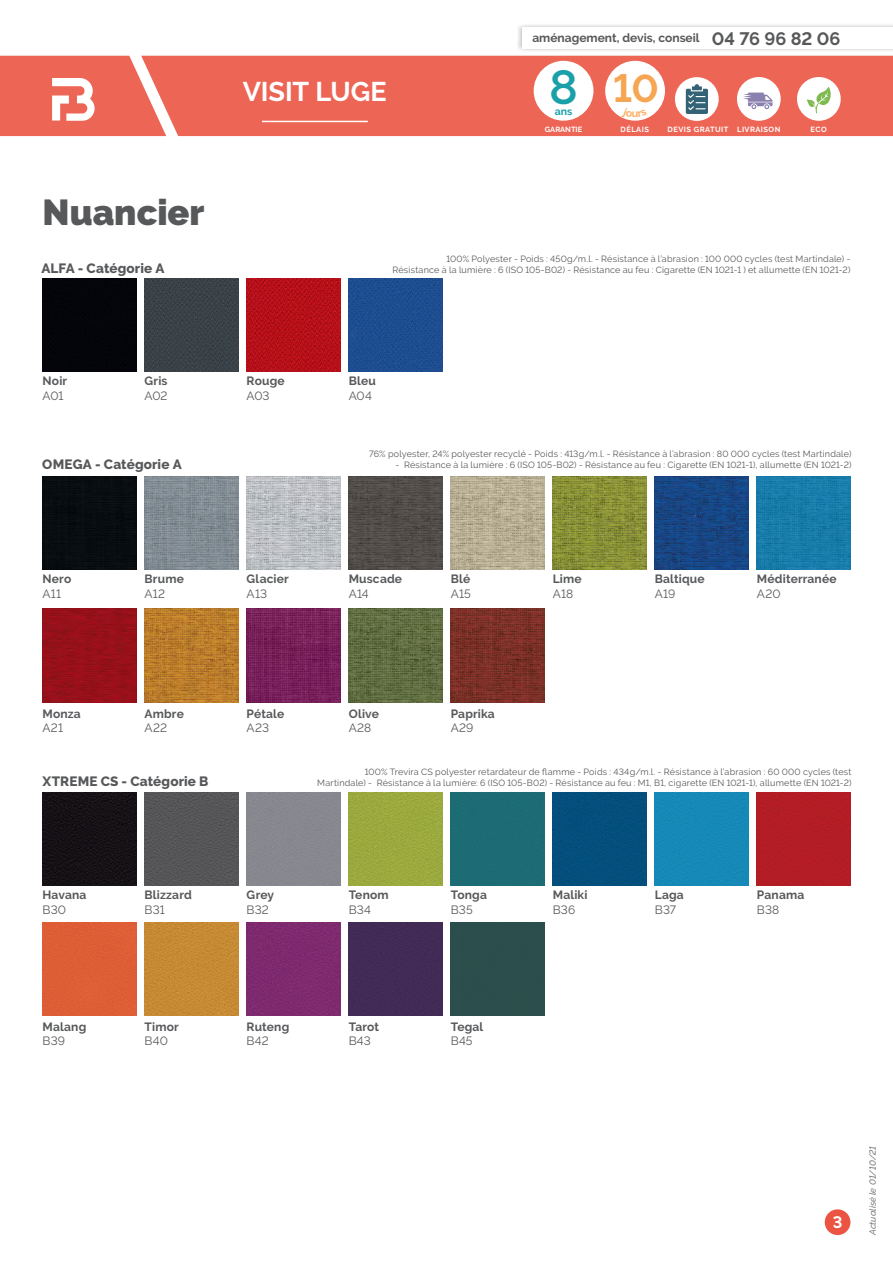
<style>
.page{position:relative;width:893px;height:1263px;background:#fff}
.page>*{position:absolute;margin:0;border:0;box-sizing:border-box;transform-origin:0 0}
.t1{font:600 48px "Raleway";color:#1aa0a9}
.t2{font:700 39px "Raleway";color:#f6a653}
.t3{font:900 36px "Raleway";color:#57585a}
.t4{font:700 27px "Raleway";letter-spacing:-.005em;color:#fff}
.t5{font:700 18px "Raleway";color:#57585a}
.t6{font:700 16.5px "Raleway";color:#fff}
.t7{font:800 13.5px "Raleway";letter-spacing:.01em;color:#57585a}
.t8{font:700 12px "Raleway";letter-spacing:.015em;color:#57585a}
.t9{font:12px "Raleway";letter-spacing:.015em;color:#57585a}
.t10{font:700 10.5px "Raleway";color:#1aa0a9}
.t11{font:9px/10.8px "Raleway";letter-spacing:.02em;color:#57585a;text-align:right}
.t12{font:italic 500 9px "Raleway";color:#787878}
.t13{font:700 7.5px "Raleway";letter-spacing:.06em;color:#fff}
.t14{font:700 7.5px "Raleway";color:#fff}
</style>
<div class="page">
<div style="left:43px;top:476px;width:93px;height:94px;background:#090d11"></div>
<img style="left:655px;top:476px;width:93px;height:94px">
<img style="left:349px;top:476px;width:93px;height:94px">
<img style="left:145px;top:609px;width:93px;height:93px">
<img style="left:145px;top:476px;width:93px;height:94px">
<img style="left:757px;top:476px;width:93px;height:94px">
<img style="left:451px;top:476px;width:93px;height:94px">
<img style="left:247px;top:609px;width:93px;height:93px">
<img style="left:349px;top:609px;width:93px;height:93px">
<img style="left:451px;top:609px;width:93px;height:93px">
<img style="left:247px;top:476px;width:93px;height:94px">
<img style="left:43px;top:609px;width:93px;height:93px">
<img style="left:553px;top:476px;width:93px;height:94px">
<div style="left:43px;top:792px;width:93px;height:93px;background:#151116"></div>
<img style="left:757px;top:792px;width:93px;height:93px">
<img style="left:145px;top:792px;width:93px;height:93px">
<div style="left:43px;top:922px;width:93px;height:94px;background:#de5d36"></div>
<img style="left:349px;top:792px;width:93px;height:93px">
<img style="left:247px;top:922px;width:93px;height:94px">
<div style="left:349px;top:922px;width:93px;height:94px;background:#412b56"></div>
<div style="left:451px;top:922px;width:93px;height:94px;background:#2b4e4c"></div>
<div style="left:553px;top:792px;width:93px;height:93px;background:#034f7c"></div>
<div style="left:247px;top:792px;width:93px;height:93px;background:#87888f"></div>
<div style="left:145px;top:922px;width:93px;height:94px;background:#c58a33"></div>
<div style="left:451px;top:792px;width:93px;height:93px;background:#1c6c74"></div>
<div style="left:655px;top:792px;width:93px;height:93px;background:#1589b7"></div>
<div style="left:43px;top:278px;width:93px;height:94px;background:#04050a"></div>
<div style="left:145px;top:278px;width:93px;height:94px;background:#3a4248"></div>
<img style="left:247px;top:278px;width:93px;height:94px">
<img style="left:349px;top:278px;width:93px;height:94px">
<div style="left:825px;top:1209px;width:25px;height:26px;background:#eb5442;border-radius:50%"></div>
<div style="left:0;top:56px;width:893px;height:80px;background:#ed6555"></div>
<hr style="left:262px;top:121px;width:106px;height:1px;background:#fff">
<div style="left:517px;top:23px;width:376px;height:30px;background:#231f20;opacity:.35"></div>
<div style="left:522px;top:27px;width:371px;height:21px;background:#fff"></div>
<div style="left:534px;top:61px;width:59px;height:60px;background:#fff;border-radius:50%"></div>
<div style="left:737px;top:77px;width:44px;height:44px;background:#fff;border-radius:50%"></div>
<svg style="left:743px;top:93px;width:29px;height:16px"></svg>
<div style="left:797px;top:77px;width:44px;height:44px;background:#fff;border-radius:50%"></div>
<svg style="left:806px;top:87px;width:25px;height:26px"></svg>
<div style="left:605px;top:61px;width:60px;height:60px;background:#fff;border-radius:50%"></div>
<svg style="left:52px;top:78px;width:43px;height:43px"></svg>
<div style="left:675px;top:77px;width:44px;height:44px;background:#fff;border-radius:50%"></div>
<svg style="left:686px;top:84px;width:22px;height:30px"></svg>
<h3 class="t4" style="left:243px;top:76px;width:146px">VISIT LUGE</h3>
<h3 class="t3" style="left:43px;top:192px;width:164px">Nuancier</h3>
<h3 class="t8" style="left:532px;top:31px;width:169px">aménagement, devis, conseil</h3>
<h1 class="t1" style="left:549px;top:59px;width:30px">8</h1>
<p class="t10" style="left:555px;top:105px;width:19px">ans</p>
<h2 class="t2" style="left:613px;top:66px;width:47px">10</h2>
<h3 class="t5" style="left:712px;top:28px;width:130px">04 76 96 82 06</h3>
<p class="t14" style="left:545px;top:125px;width:39px">GARANTIE</p>
<p class="t13" style="left:621px;top:125px;width:30px">DÉLAIS</p>
<p class="t13" style="left:737px;top:125px;width:45px">LIVRAISON</p>
<p class="t13" style="left:811px;top:125px;width:18px">ECO</p>
<p class="t13" style="left:668px;top:125px;width:62px">DEVIS GRATUIT</p>
<p class="t11" style="left:446px;top:253px;width:405px">100% Polyester - Poids : 450g/m.l. - Résistance à l’abrasion : 100 000 cycles (test Martindale) -</p>
<h3 class="t7" style="left:41px;top:260px;width:125px">ALFA - Catégorie A</h3>
<p class="t11" style="left:392px;top:264px;width:460px">Résistance à la lumière : 6 (ISO 105-B02) - Résistance au feu : Cigarette (EN 1021-1 ) et allumette (EN 1021-2)</p>
<h3 class="t8" style="left:43px;top:374px;width:26px">Noir</h3>
<h3 class="t9" style="left:43px;top:388px;width:23px">A01</h3>
<h3 class="t8" style="left:145px;top:374px;width:24px">Gris</h3>
<h3 class="t9" style="left:145px;top:388px;width:24px">A02</h3>
<h3 class="t8" style="left:247px;top:374px;width:39px">Rouge</h3>
<h3 class="t9" style="left:247px;top:388px;width:25px">A03</h3>
<h3 class="t8" style="left:349px;top:374px;width:29px">Bleu</h3>
<h3 class="t9" style="left:349px;top:388px;width:25px">A04</h3>
<h3 class="t7" style="left:42px;top:456px;width:141px">OMEGA - Catégorie A</h3>
<p class="t11" style="left:369px;top:448px;width:484px">76% polyester, 24% polyester recyclé - Poids : 413g/m.l. - Résistance à l’abrasion : 80 000 cycles (test Martindale)</p>
<p class="t11" style="left:396px;top:459px;width:457px">- Résistance à la lumière : 6 (ISO 105-B02) - Résistance au feu : Cigarette (EN 1021-1), allumette (EN 1021-2)</p>
<h3 class="t8" style="left:43px;top:572px;width:30px">Nero</h3>
<h3 class="t9" style="left:43px;top:586px;width:20px">A11</h3>
<h3 class="t8" style="left:145px;top:572px;width:41px">Brume</h3>
<h3 class="t9" style="left:145px;top:586px;width:22px">A12</h3>
<h3 class="t8" style="left:247px;top:572px;width:44px">Glacier</h3>
<h3 class="t9" style="left:247px;top:586px;width:22px">A13</h3>
<h3 class="t8" style="left:349px;top:572px;width:55px">Muscade</h3>
<h3 class="t9" style="left:349px;top:586px;width:22px">A14</h3>
<h3 class="t8" style="left:451px;top:572px;width:21px">Blé</h3>
<h3 class="t9" style="left:451px;top:586px;width:22px">A15</h3>
<h3 class="t8" style="left:553px;top:572px;width:30px">Lime</h3>
<h3 class="t9" style="left:553px;top:586px;width:22px">A18</h3>
<h3 class="t8" style="left:655px;top:572px;width:51px">Baltique</h3>
<h3 class="t9" style="left:655px;top:586px;width:22px">A19</h3>
<h3 class="t8" style="left:757px;top:572px;width:81px">Méditerranée</h3>
<h3 class="t9" style="left:757px;top:586px;width:25px">A20</h3>
<h3 class="t8" style="left:43px;top:707px;width:40px">Monza</h3>
<h3 class="t9" style="left:43px;top:721px;width:22px">A21</h3>
<h3 class="t8" style="left:145px;top:707px;width:41px">Ambre</h3>
<h3 class="t9" style="left:145px;top:721px;width:24px">A22</h3>
<h3 class="t8" style="left:247px;top:707px;width:39px">Pétale</h3>
<h3 class="t9" style="left:247px;top:721px;width:24px">A23</h3>
<h3 class="t8" style="left:349px;top:707px;width:32px">Olive</h3>
<h3 class="t9" style="left:349px;top:721px;width:24px">A28</h3>
<h3 class="t8" style="left:451px;top:707px;width:46px">Paprika</h3>
<h3 class="t9" style="left:451px;top:721px;width:24px">A29</h3>
<h3 class="t7" style="left:43px;top:773px;width:167px">XTREME CS - Catégorie B</h3>
<p class="t11" style="left:317px;top:766px;width:536px">100% Trevira CS polyester retardateur de flamme - Poids : 434g/m.l. - Résistance à l’abrasion : 60 000 cycles (test<br>Martindale) - Résistance à la lumière: 6 (ISO 105-B02) - Résistance au feu : M1, B1, cigarette (EN 1021-1), allumette (EN 1021-2)</p>
<h3 class="t8" style="left:43px;top:888px;width:45px">Havana</h3>
<h3 class="t9" style="left:43px;top:902px;width:25px">B30</h3>
<h3 class="t8" style="left:145px;top:888px;width:49px">Blizzard</h3>
<h3 class="t9" style="left:145px;top:902px;width:22px">B31</h3>
<h3 class="t8" style="left:247px;top:888px;width:29px">Grey</h3>
<h3 class="t9" style="left:247px;top:902px;width:24px">B32</h3>
<h3 class="t8" style="left:349px;top:888px;width:42px">Tenom</h3>
<h3 class="t9" style="left:349px;top:902px;width:24px">B34</h3>
<h3 class="t8" style="left:451px;top:888px;width:38px">Tonga</h3>
<h3 class="t9" style="left:451px;top:902px;width:23px">B35</h3>
<h3 class="t8" style="left:553px;top:888px;width:36px">Maliki</h3>
<h3 class="t9" style="left:553px;top:902px;width:24px">B36</h3>
<h3 class="t8" style="left:655px;top:888px;width:31px">Laga</h3>
<h3 class="t9" style="left:655px;top:902px;width:23px">B37</h3>
<h3 class="t8" style="left:757px;top:888px;width:49px">Panama</h3>
<h3 class="t9" style="left:757px;top:902px;width:24px">B38</h3>
<h3 class="t8" style="left:43px;top:1020px;width:45px">Malang</h3>
<h3 class="t9" style="left:43px;top:1034px;width:24px">B39</h3>
<h3 class="t8" style="left:145px;top:1020px;width:36px">Timor</h3>
<h3 class="t9" style="left:145px;top:1034px;width:25px">B40</h3>
<h3 class="t8" style="left:247px;top:1020px;width:44px">Ruteng</h3>
<h3 class="t9" style="left:247px;top:1034px;width:24px">B42</h3>
<h3 class="t8" style="left:349px;top:1020px;width:32px">Tarot</h3>
<h3 class="t9" style="left:349px;top:1034px;width:24px">B43</h3>
<h3 class="t8" style="left:451px;top:1020px;width:34px">Tegal</h3>
<h3 class="t9" style="left:451px;top:1034px;width:23px">B45</h3>
<h3 class="t6" style="left:833px;top:1213px;width:11px">3</h3>
<p class="t12" style="left:867px;top:1235px;width:91px;rotate:-90deg">Actualisé le 01/10/21</p>
</div>
